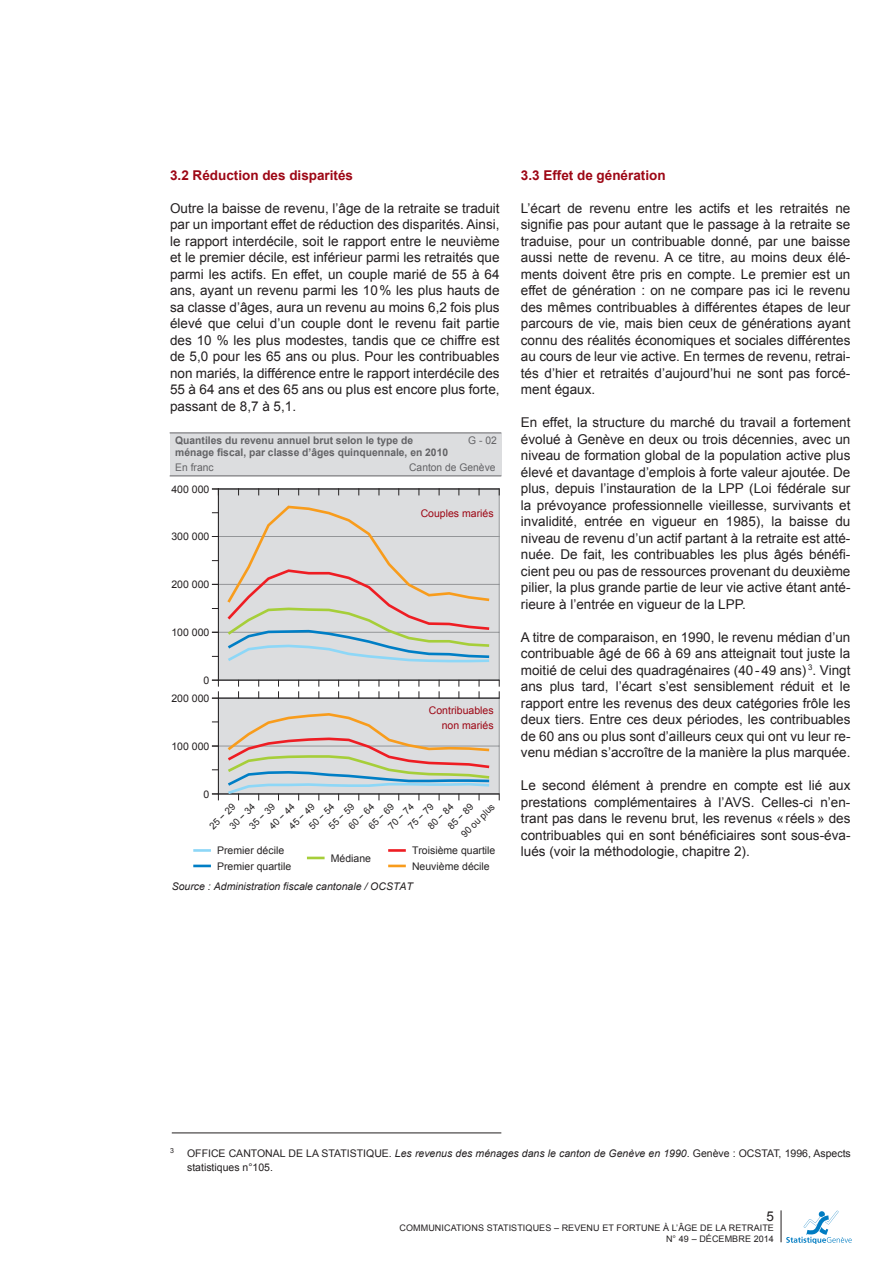
<style>
.page{position:relative;width:893px;height:1263px;background:#fff}
.page>*{position:absolute;margin:0;border:0;box-sizing:border-box;transform-origin:0 0}
.t1{font:13.5px/16.5px "Arial";color:#231f20;text-align:justify}
.t2{font:700 13.5px "Arial";color:#9d0715}
.t3{font:italic 10.5px "Arial";color:#231f20}
.t4{font:700 10.5px "Arial";color:#636366}
.t5{font:10.5px "Arial";color:#231f20}
.t6{font:10.5px/15.5px "Arial";color:#262324}
.t7{font:10.5px/14.7px "Arial";color:#9d0715;text-align:right}
.t8{font:10.5px "Arial";color:#636366}
.t9{font:9.6px "Arial";color:#262324}
.t10{font:9px "Arial";letter-spacing:.01em;color:#231f20}
.s1{font-style:normal}
</style>
<div class="page">
<hr style="left:781px;top:1210px;width:1px;height:32px;background:#231f20">
<svg style="left:786px;top:1211px;width:66px;height:32px"></svg>
<div style="left:218px;top:489px;width:281px;height:191px;background:#dcdddf"></div>
<hr style="left:218px;top:536px;width:281px;height:1px;background:#939598">
<hr style="left:218px;top:584px;width:281px;height:1px;background:#939598">
<hr style="left:218px;top:632px;width:281px;height:1px;background:#939598">
<hr style="left:499px;top:489px;width:1px;height:191px;background:#939598">
<svg style="left:212px;top:488px;width:7px;height:7px"></svg>
<hr style="left:218px;top:489px;width:281px;height:1px;background:#262324">
<hr style="left:218px;top:680px;width:281px;height:1px;background:#262324">
<hr style="left:218px;top:489px;width:1px;height:191px;background:#262324">
<svg style="left:225px;top:505px;width:267px;height:158px"></svg>
<div style="left:218px;top:698px;width:281px;height:96px;background:#dcdddf"></div>
<hr style="left:218px;top:746px;width:281px;height:1px;background:#939598">
<hr style="left:499px;top:698px;width:1px;height:96px;background:#939598">
<svg style="left:212px;top:793px;width:7px;height:7px"></svg>
<svg style="left:499px;top:680px;width:1px;height:18px"></svg>
<svg style="left:479px;top:680px;width:1px;height:18px"></svg>
<svg style="left:458px;top:680px;width:2px;height:18px"></svg>
<svg style="left:439px;top:680px;width:1px;height:18px"></svg>
<svg style="left:419px;top:680px;width:1px;height:18px"></svg>
<svg style="left:398px;top:681px;width:1px;height:17px"></svg>
<svg style="left:379px;top:680px;width:1px;height:18px"></svg>
<svg style="left:358px;top:680px;width:2px;height:18px"></svg>
<svg style="left:338px;top:681px;width:1px;height:17px"></svg>
<svg style="left:318px;top:680px;width:2px;height:18px"></svg>
<svg style="left:298px;top:681px;width:1px;height:17px"></svg>
<svg style="left:278px;top:681px;width:1px;height:17px"></svg>
<svg style="left:258px;top:681px;width:1px;height:17px"></svg>
<svg style="left:238px;top:681px;width:1px;height:17px"></svg>
<svg style="left:212px;top:680px;width:7px;height:19px"></svg>
<hr style="left:218px;top:698px;width:281px;height:1px;background:#262324">
<hr style="left:218px;top:794px;width:281px;height:1px;background:#262324">
<hr style="left:218px;top:698px;width:1px;height:96px;background:#262324">
<svg style="left:225px;top:713px;width:267px;height:87px"></svg>
<hr style="left:193px;top:849px;width:18px;height:3px;background:#8dd7f7">
<svg style="left:193px;top:865px;width:18px;height:2px"></svg>
<svg style="left:307px;top:857px;width:18px;height:2px"></svg>
<hr style="left:388px;top:849px;width:18px;height:3px;background:#ee1d23">
<svg style="left:388px;top:865px;width:18px;height:2px"></svg>
<div style="left:170px;top:433px;width:331px;height:43px;background:#dcdddf"></div>
<hr style="left:170px;top:476px;width:331px;height:1px;background:#636366">
<hr style="left:170px;top:433px;width:331px;height:1px;background:#636366">
<hr style="left:172px;top:1133px;width:329px;height:1px;background:#231f20">
<p class="t2" style="left:170px;top:166px;width:185px">3.2 Réduction des disparités</p>
<p class="t1" style="left:170px;top:200px;width:331px">Outre la baisse de revenu, l’âge de la retraite se traduit par un important effet de réduction des disparités. Ainsi, le rapport interdécile, soit le rapport entre le neuvième et le premier décile, est inférieur parmi les retraités que parmi les actifs. En effet, un couple marié de 55 à 64 ans, ayant un revenu parmi les 10% les plus hauts de sa classe d’âges, aura un revenu au moins 6,2 fois plus élevé que celui d’un couple dont le revenu fait partie des 10 % les plus modestes, tandis que ce chiffre est de 5,0 pour les 65 ans ou plus. Pour les contribuables non mariés, la différence entre le rapport interdécile des 55 à 64 ans et des 65 ans ou plus est encore plus forte, passant de 8,7 à 5,1.</p>
<p class="t4" style="left:175px;top:434px;width:239px">Quantiles du revenu annuel brut selon le type de</p>
<p class="t8" style="left:468px;top:434px;width:30px">G - 02</p>
<p class="t4" style="left:175px;top:446px;width:274px">ménage fiscal, par classe d’âges quinquennale, en 2010</p>
<p class="t8" style="left:175px;top:460px;width:40px">En franc</p>
<p class="t8" style="left:409px;top:460px;width:88px">Canton de Genève</p>
<p class="t5" style="left:171px;top:482px;width:39px">400 000</p>
<p class="t5" style="left:171px;top:530px;width:39px">300 000</p>
<p class="t5" style="left:171px;top:578px;width:39px">200 000</p>
<p class="t5" style="left:171px;top:626px;width:39px">100 000</p>
<p class="t5" style="left:204px;top:673px;width:7px">0</p>
<p class="t5" style="left:171px;top:691px;width:39px">200 000</p>
<p class="t5" style="left:171px;top:739px;width:39px">100 000</p>
<p class="t5" style="left:204px;top:787px;width:7px">0</p>
<p class="t7" style="left:421px;top:506px;width:74px">Couples mariés</p>
<p class="t7" style="left:429px;top:703px;width:66px">Contribuables non mariés</p>
<p class="t9" style="left:445px;top:823px;width:33px;rotate:-45deg">85 − 89</p>
<p class="t9" style="left:405px;top:823px;width:33px;rotate:-45deg">75 − 79</p>
<p class="t9" style="left:365px;top:823px;width:33px;rotate:-45deg">65 − 69</p>
<p class="t9" style="left:326px;top:823px;width:33px;rotate:-45deg">55 − 59</p>
<p class="t9" style="left:286px;top:823px;width:33px;rotate:-45deg">45 − 49</p>
<p class="t9" style="left:246px;top:823px;width:33px;rotate:-45deg">35 − 39</p>
<p class="t9" style="left:207px;top:823px;width:33px;rotate:-45deg">25 − 29</p>
<p class="t9" style="left:425px;top:823px;width:33px;rotate:-45deg">80 − 84</p>
<p class="t9" style="left:385px;top:823px;width:33px;rotate:-45deg">70 − 74</p>
<p class="t9" style="left:346px;top:823px;width:33px;rotate:-45deg">60 − 64</p>
<p class="t9" style="left:306px;top:823px;width:33px;rotate:-45deg">50 − 54</p>
<p class="t9" style="left:266px;top:823px;width:33px;rotate:-45deg">40 − 44</p>
<p class="t9" style="left:227px;top:823px;width:33px;rotate:-45deg">30 − 34</p>
<p class="t9" style="left:458px;top:831px;width:44px;rotate:-45deg">90 ou plus</p>
<p class="t6" style="left:217px;top:843px;width:76px">Premier décile<br>Premier quartile</p>
<p class="t6" style="left:331px;top:851px;width:42px">Médiane</p>
<p class="t6" style="left:412px;top:843px;width:85px">Troisième quartile<br>Neuvième décile</p>
<p class="t3" style="left:172px;top:879px;width:243px">Source : Administration fiscale cantonale / OCSTAT</p>
<p class="t2" style="left:521px;top:166px;width:146px">3.3 Effet de génération</p>
<p class="t1" style="left:521px;top:200px;width:331px">L’écart de revenu entre les actifs et les retraités ne signifie pas pour autant que le passage à la retraite se traduise, pour un contribuable donné, par une baisse aussi nette de revenu. A ce titre, au moins deux élé&shy;ments doivent être pris en compte. Le premier est un effet de génération : on ne compare pas ici le revenu des mêmes contribuables à différentes étapes de leur parcours de vie, mais bien ceux de générations ayant connu des réalités économiques et sociales différentes au cours de leur vie active. En termes de revenu, retrai&shy;tés d’hier et retraités d’aujourd’hui ne sont pas forcé&shy;ment égaux.</p>
<p class="t1" style="left:521px;top:414px;width:331px">En effet, la structure du marché du travail a fortement évolué à Genève en deux ou trois décennies, avec un niveau de formation global de la population active plus élevé et davantage d’emplois à forte valeur ajoutée. De plus, depuis l’instauration de la LPP (Loi fédérale sur la prévoyance professionnelle vieillesse, survivants et invalidité, entrée en vigueur en 1985), la baisse du niveau de revenu d’un actif partant à la retraite est atté&shy;nuée. De fait, les contribuables les plus âgés bénéfi&shy;cient peu ou pas de ressources provenant du deuxième pilier, la plus grande partie de leur vie active étant anté&shy;rieure à l’entrée en vigueur de la LPP.</p>
<p class="t1" style="left:521px;top:629px;width:331px">A titre de comparaison, en 1990, le revenu médian d’un contribuable âgé de 66 à 69 ans atteignait tout juste la moitié de celui des quadragénaires (40-49 ans) <sup>3</sup>. Vingt ans plus tard, l’écart s’est sensiblement réduit et le rapport entre les revenus des deux catégories frôle les deux tiers. Entre ces deux périodes, les contribuables de 60 ans ou plus sont d’ailleurs ceux qui ont vu leur re&shy;venu médian s’accroître de la manière la plus marquée.</p>
<p class="t1" style="left:521px;top:778px;width:331px">Le second élément à prendre en compte est lié aux prestations complémentaires à l’AVS</p>
<p class="t1" style="left:521px;top:794px;width:331px;text-indent:230px">. Celles-ci n’en&shy;trant pas dans le revenu brut, les revenus «réels » des contribuables qui en sont bénéficiaires sont sous-éva&shy;lués (voir la méthodologie, chapitre 2).</p>
<p class="t5" style="left:170px;top:1146px;width:63px"><sup>3</sup> OFFICE CAN</p>
<p class="t5" style="left:251px;top:1146px;width:15px">TONA</p>
<p class="t3" style="left:280px;top:1146px;width:464px"><span class="s1">L DE LASTATISTIQU E.</span> Les revenus des ménages dans le canton de Genève en 1990<span class="s1">. G enève : OCS</span></p>
<p class="t5" style="left:761px;top:1146px;width:91px">TAT, 1996, Aspects</p>
<p class="t5" style="left:187px;top:1160px;width:87px">statistiques n°105.</p>
<p class="t1" style="left:766px;top:1208px;width:9px">5</p>
<p class="t10" style="left:399px;top:1222px;width:206px">communications statistiques – revenu etf</p>
<p class="t10" style="left:622px;top:1222px;width:76px">ortune à l’âgedel</p>
<p class="t10" style="left:721px;top:1222px;width:13px">a retr</p>
<p class="t10" style="left:754px;top:1222px;width:16px">aite</p>
<p class="t10" style="left:666px;top:1233px;width:72px">n° 49 – décembre</p>
<p class="t10" style="left:754px;top:1233px;width:22px">2014</p>
</div>
